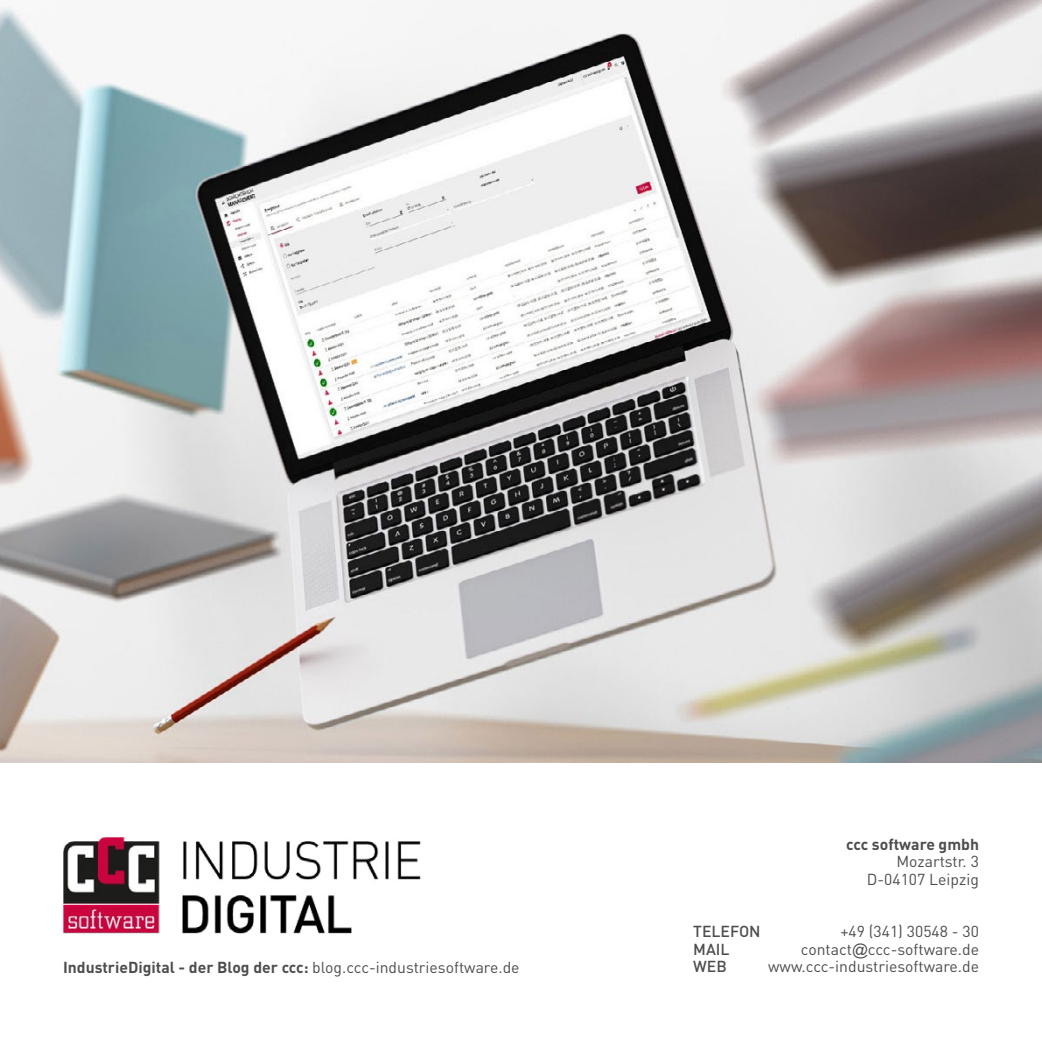
<style>
.page{position:relative;width:1042px;height:1042px;background:#fff}
.page>*{position:absolute;margin:0;border:0;box-sizing:border-box;transform-origin:0 0}
.t1{font:15.75px/17.5px "DIN Pro";color:#4d4d4f;text-align:right}
.t2{font:700 15.75px "DIN Pro";color:#4d4d4f}
.t3{font:500 15.75px "DIN Pro";color:#4d4d4f}
.s1{font-weight:400}
.s2{font-family:"Arial"}
</style>
<div class="page">
<img style="left:63px;top:838px;width:358px;height:96px">
<img style="left:0;top:0;width:1042px;height:763px">
<p class="t2" style="left:63px;top:956px;width:458px">IndustrieDigital - der Blog der ccc: <span class="s1">blog.ccc-industriesoftware.de</span></p>
<p class="t2" style="left:846px;top:833px;width:134px">ccc software gmbh</p>
<p class="t1" style="left:867px;top:852px;width:114px">Mozartstr. 3<br>D-04107 Leipzig</p>
<p class="t3" style="left:693px;top:921px;width:69px">TELEFON</p>
<p class="t1" style="left:840px;top:922px;width:140px">+49 (341) 30548 - 30</p>
<p class="t3" style="left:693px;top:938px;width:38px">MAIL</p>
<p class="t1" style="left:801px;top:939px;width:180px">contact<span class="s2">@</span>ccc-software.de</p>
<p class="t3" style="left:693px;top:956px;width:35px">WEB</p>
<p class="t1" style="left:768px;top:957px;width:212px">www.ccc-industriesoftware.de</p>
</div>
